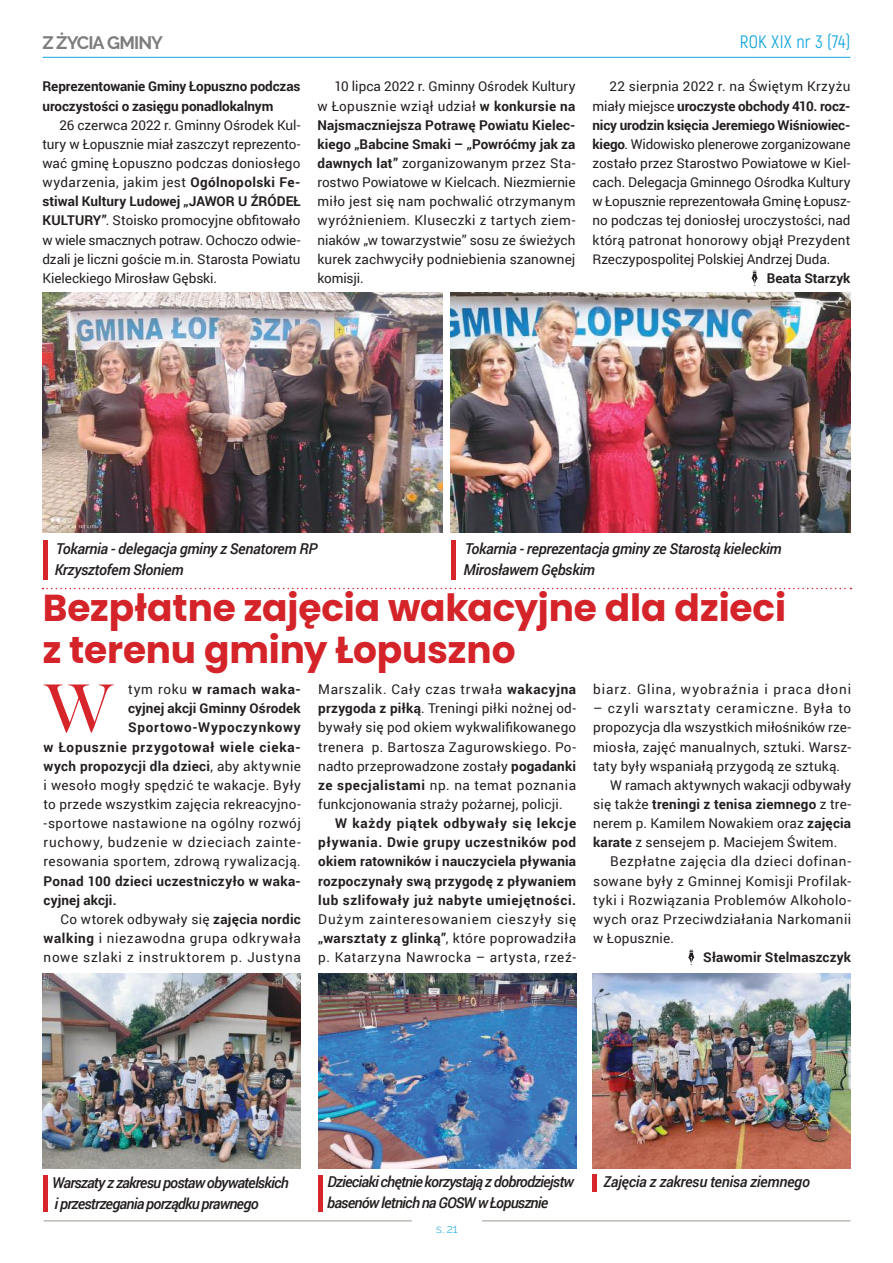
<style>
.page{position:relative;width:893px;height:1263px;background:#fff}
.page>*{position:absolute;margin:0;border:0;box-sizing:border-box;transform-origin:0 0}
.t1{font:500 66.6px "Big Caslon";color:#d7252c}
.t2{font:700 37.5px/42px "Poppins";letter-spacing:-.005em;color:#d42429}
.t3{font:18px "Akrobat";letter-spacing:.01em;color:#12a5de}
.t4{font:700 18px "Raleway";letter-spacing:-.05em;color:#7d7c7e}
.t5{font:italic 500 15px/21px "Roboto";letter-spacing:-.04em;color:#241f1f}
.t6{font:italic 500 15px/21px "Roboto";letter-spacing:-.02em;color:#241f1f}
.t7{font:13.5px/19.2px "Roboto";letter-spacing:.025em;color:#241f1f;text-align:justify}
.t8{font:700 13.5px/19.2px "Roboto";letter-spacing:.01em;color:#241f1f}
.t9{font:700 13.5px/19.2px "Roboto";letter-spacing:-.01em;color:#241f1f}
.t10{font:13.5px "Roboto";color:#241f1f}
.t11{font:13.5px "Roboto";letter-spacing:.065em;color:#241f1f}
.t12{font:13.5px "Roboto";letter-spacing:.06em;color:#241f1f}
.t13{font:13.5px "Roboto";letter-spacing:.005em;color:#241f1f}
.t14{font:300 12px "Raleway";color:#13a5de}
.s1{font-weight:700}
.s2{font-weight:400}
</style>
<div class="page">
<hr style="left:43px;top:57px;width:807px;height:1px;background:#13a5de">
<hr style="left:44px;top:1220px;width:368px;height:1px;background:#9a978f">
<hr style="left:482px;top:1220px;width:368px;height:1px;background:#9a978f">
<svg style="left:43px;top:588px;width:808px;height:1px"></svg>
<svg style="left:751px;top:270px;width:7px;height:16px"></svg>
<img style="left:43px;top:292px;width:399px;height:240px">
<img style="left:451px;top:292px;width:400px;height:240px">
<hr style="left:43px;top:540px;width:4px;height:39px;background:#d7252c">
<div style="left:451px;top:540px;width:5px;height:39px;background:#d7252c"></div>
<svg style="left:688px;top:949px;width:6px;height:16px"></svg>
<img style="left:43px;top:973px;width:257px;height:195px">
<img style="left:318px;top:973px;width:258px;height:195px">
<img style="left:592px;top:973px;width:258px;height:195px">
<div style="left:43px;top:1175px;width:5px;height:36px;background:#d7252c"></div>
<div style="left:318px;top:1175px;width:5px;height:36px;background:#d7252c"></div>
<div style="left:592px;top:1175px;width:5px;height:17px;background:#d7252c"></div>
<h3 class="t4" style="left:43px;top:32px;width:122px">Z ŻYCIA GMINY</h3>
<h3 class="t3" style="left:740px;top:31px;width:112px">ROK XIX nr 3 (74)</h3>
<p class="t9" style="left:43px;top:76px;width:259px">Reprezentowanie Gminy Łopuszno podczas uroczystości o zasięgu ponadlokalnym</p>
<p class="t7" style="left:43px;top:115px;width:259px;text-indent:17px">26 czerwca 2022 r. Gminny Ośrodek Kul&shy;tury w Łopusznie miał zaszczyt reprezento&shy;wać gminę Łopuszno podczas doniosłego wydarzenia, jakim jest <span class="s1">Ogólnopolski Fe&shy;stiwal Kultury Ludowej „JAWOR U ŹRÓDEŁ KULTURY”</span>. Stoisko promocyjne obfitowało w wiele smacznych potraw. Ochoczo odwie&shy;dzali je liczni goście m.in. Starosta Powiatu Kieleckiego Mirosław Gębski.</p>
<p class="t7" style="left:317px;top:77px;width:259px;text-indent:17px">10 lipca 2022 r. Gminny Ośrodek Kultury w Łopusznie wziął udział <span class="s1">w konkursie na Najsmaczniejsza Potrawę Powiatu Kielec&shy;kiego „Babcine Smaki – „Powróćmy jak za dawnych lat”</span> zorganizowanym przez Sta&shy;rostwo Powiatowe w Kielcach. Niezmiernie miło jest się nam pochwalić otrzymanym wyróżnieniem. Kluseczki z tartych ziem&shy;niaków „w towarzystwie” sosu ze świeżych kurek zachwyciły podniebienia szanownej komisji.</p>
<p class="t7" style="left:592px;top:77px;width:259px;text-indent:17px">22 sierpnia 2022 r. na Świętym Krzyżu miały miejsce <span class="s1">uroczyste obchody 410. rocz&shy;nicy urodzin księcia Jeremiego Wiśniowiec&shy;kiego</span>. Widowisko plenerowe zorganizowane zostało przez Starostwo Powiatowe w Kiel&shy;cach. Delegacja Gminnego Ośrodka Kultury w Łopusznie reprezentowała Gminę Łopusz&shy;no podczas tej doniosłej uroczystości, nad którą patronat honorowy objął Prezydent Rzeczypospolitej Polskiej Andrzej Duda.</p>
<p class="t8" style="left:767px;top:268px;width:85px">Beata Starzyk</p>
<p class="t6" style="left:55px;top:537px;width:264px">Tokarnia - delegacja gminy z Senatorem RP<br>Krzysztofem Słoniem</p>
<p class="t5" style="left:463px;top:537px;width:320px">Tokarnia - reprezentacja gminy ze Starostą kieleckim<br>Mirosławem Gębskim</p>
<h2 class="t2" style="left:43px;top:587px;width:745px">Bezpłatne zajęcia wakacyjne dla dzieci z terenu gminy Łopuszno</h2>
<h1 class="t1" style="left:45px;top:654px;width:68px">W</h1>
<p class="t7" style="left:44px;top:679px;width:259px;text-align:right">tym roku <span class="s1">w ramach waka-<br>cyjnej akcji Gminny Ośrodek Sportowo-Wypoczynkowy<br>w Łopusznie przygotował wiele cieka&shy;wych propozycji dla dzieci</span>, aby aktywnie i wesoło mogły spędzić te wakacje. Były to przede wszystkim zajęcia rekreacyjno--sportowe nastawione na ogólny rozwój ruchowy, budzenie w dzieciach zainte&shy;resowania sportem, zdrową rywalizacją.</p>
<p class="t8" style="left:44px;top:871px;width:259px">Ponad 100 dzieci uczestniczyło w waka&shy;cyjnej akcji.</p>
<p class="t7" style="left:44px;top:909px;width:259px;text-indent:17px">Co wtorek odbywały się <span class="s1">zajęcia nordic walking</span> i niezawodna grupa odkrywała nowe szlaki z instruktorem p. Justyna</p>
<p class="t7" style="left:318px;top:679px;width:259px">Marszalik. Cały czas trwała <span class="s1">wakacyjna przygoda z piłką</span>. Treningi piłki nożnej od&shy;bywały się pod okiem wykwalifikowanego trenera p. Bartosza Zagurowskiego. Po&shy;nadto przeprowadzone zostały <span class="s1">pogadanki ze specjalistami</span> np. na temat poznania funkcjonowania straży pożarnej, policji.</p>
<p class="t8" style="left:318px;top:813px;width:259px;text-align:justify;text-indent:17px">W każdy piątek odbywały się lekcje pływania. Dwie grupy uczestników pod okiem ratowników i nauczyciela pływania rozpoczynały swą przygodę z pływaniem lub szlifowały już nabyte umiejętności.</p>
<p class="t7" style="left:318px;top:909px;width:259px">Dużym zainteresowaniem cieszyły się <span class="s1">„warsztaty z glinką”</span>, które poprowadziła p. Katarzyna Nawrocka – artysta, rzeź-</p>
<p class="t11" style="left:593px;top:680px;width:259px">biarz. Glina, wyobraźnia i praca dłoni</p>
<p class="t12" style="left:593px;top:699px;width:259px">– czyli warsztaty ceramiczne. Była to</p>
<p class="t10" style="left:593px;top:718px;width:259px">propozycja dla wszystkich miłośników rze-</p>
<p class="t7" style="left:593px;top:737px;width:259px">miosła, zajęć manualnych, sztuki. Warsz-</p>
<p class="t7" style="left:593px;top:756px;width:248px">taty były wspaniałą przygodą ze sztuką.</p>
<p class="t13" style="left:610px;top:776px;width:242px">W ramach aktywnych wakacji odbywały</p>
<p class="t8" style="left:593px;top:794px;width:259px"><span class="s2">się także</span> treningi z tenisa ziemnego <span class="s2">z tre-</span></p>
<p class="t7" style="left:593px;top:813px;width:259px">nerem p. Kamilem Nowakiem oraz <span class="s1">zajęcia</span></p>
<p class="t7" style="left:593px;top:832px;width:246px"><span class="s1">karate</span> z sensejem p. Maciejem Świtem.</p>
<p class="t7" style="left:610px;top:851px;width:242px">Bezpłatne zajęcia dla dzieci dofinan-</p>
<p class="t7" style="left:593px;top:871px;width:259px">sowane były z Gminnej Komisji Profilak-</p>
<p class="t7" style="left:593px;top:890px;width:259px">tyki i Rozwiązania Problemów Alkoholo-</p>
<p class="t7" style="left:593px;top:909px;width:259px">wych oraz Przeciwdziałania Narkomanii</p>
<p class="t7" style="left:593px;top:928px;width:82px">w Łopusznie.</p>
<p class="t8" style="left:703px;top:947px;width:150px">Sławomir Stelmaszczyk</p>
<p class="t5" style="left:52px;top:1172px;width:238px">Warszaty z zakresu postaw obywatelskich i przestrzegania porządku prawnego</p>
<p class="t5" style="left:327px;top:1171px;width:248px">Dzieciaki chętnie korzystają z dobrodziejstw basenów letnich na GOSW w Łopusznie</p>
<p class="t5" style="left:604px;top:1171px;width:208px">Zajęcia z zakresu tenisa ziemnego</p>
<p class="t14" style="left:436px;top:1221px;width:23px">s. 21</p>
</div>
